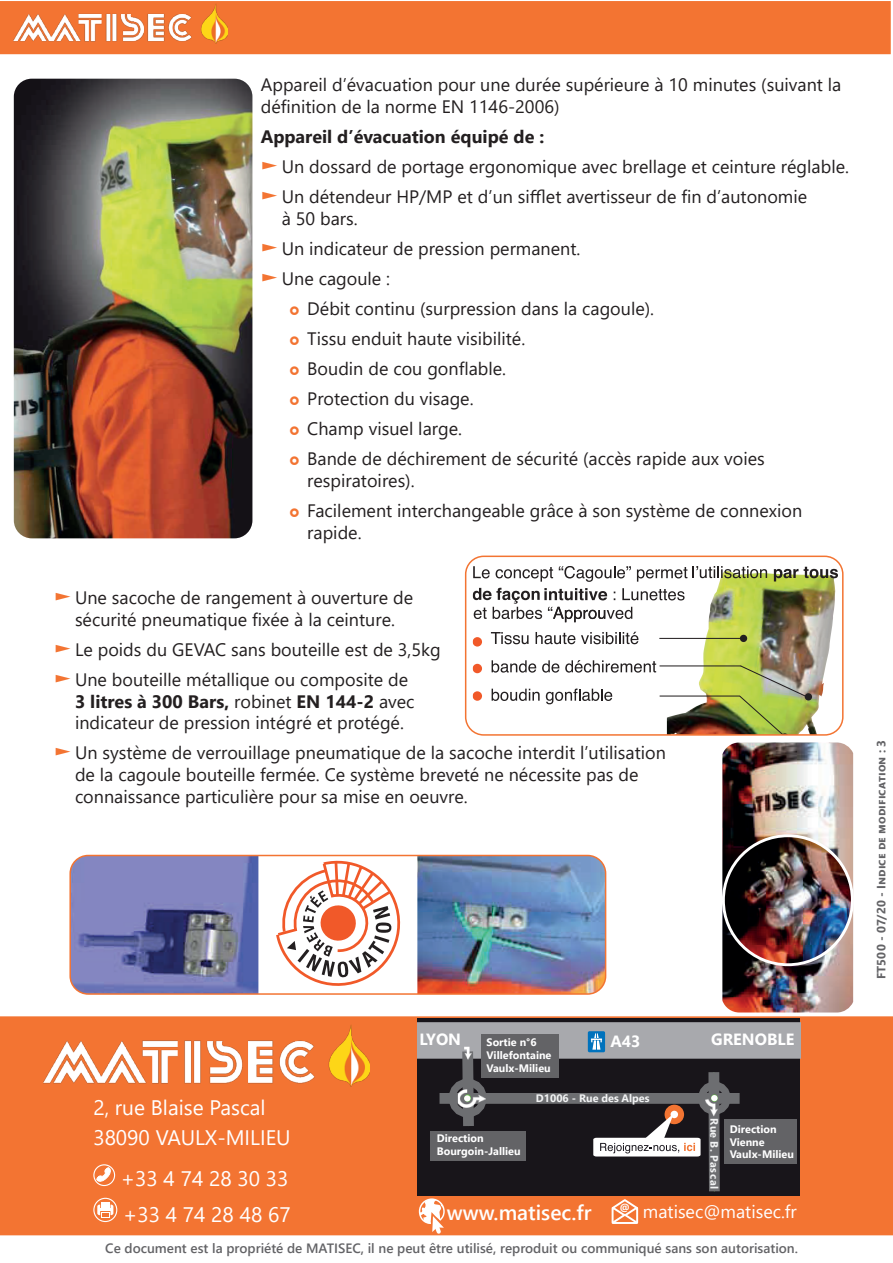
<style>
.page{position:relative;width:893px;height:1263px;background:#fff}
.page>*{position:absolute;margin:0;border:0;box-sizing:border-box;transform-origin:0 0}
.t1{font:21px/29.5px "Segoe UI";color:#fff}
.t2{font:600 21px "Segoe UI";color:#fff}
.t3{font:18px/30.2px "Segoe UI";color:#231f20}
.t4{font:18px "Segoe UI";color:#fff}
.t5{font:700 16.2px "Segoe UI";color:#fff}
.t6{font:600 13.5px "Segoe UI";color:#636366}
.t7{font:700 12px "Segoe UI";letter-spacing:.01em;color:#636366}
.t8{font:700 10.8px/13px "Segoe UI";color:#fff}
.t9{font:700 10.8px "Segoe UI";color:#f2f3f4}
.t10{font:700 10.2px "Segoe UI";color:#fff}
.s1{font-weight:700}
.s2{font-size:21px;color:#f37432}
</style>
<div class="page">
<div style="left:0;top:1px;width:891px;height:53px;background:#f37432"></div>
<img style="left:14px;top:4px;width:214px;height:40px">
<div style="left:1px;top:1017px;width:891px;height:217px;background:#f37432"></div>
<div style="left:0;top:1016px;width:893px;height:219px;border:2px solid #f37432"></div>
<img style="left:43px;top:1025px;width:327px;height:61px">
<div style="left:418px;top:1019px;width:382px;height:177px;background:#18151a"></div>
<div style="left:439px;top:1093px;width:301px;height:11px;background:#6d6e71"></div>
<div style="left:418px;top:1022px;width:382px;height:37px;background:#a8a9ad"></div>
<div style="left:449px;top:1079px;width:38px;height:38px;border:31px solid #6d6e71;border-radius:50%"></div>
<svg style="left:457px;top:1061px;width:22px;height:65px"></svg>
<div style="left:698px;top:1081px;width:33px;height:34px;border:26px solid #6d6e71;border-radius:50%"></div>
<img style="left:455px;top:1046px;width:26px;height:15px">
<img style="left:725px;top:1090px;width:4px;height:21px">
<div style="left:588px;top:1031px;width:17px;height:21px;background:#0072bc;border-radius:2px"></div>
<svg style="left:591px;top:1033px;width:11px;height:17px"></svg>
<img style="left:458px;top:1084px;width:28px;height:28px">
<div style="left:481px;top:1034px;width:77px;height:44px;background:#636366"></div>
<div style="left:430px;top:1131px;width:95px;height:30px;background:#636366"></div>
<div style="left:724px;top:1119px;width:73px;height:45px;background:#636366"></div>
<svg style="left:96px;top:1167px;width:15px;height:15px"></svg>
<div style="left:93px;top:1164px;width:22px;height:22px;border:1px solid #fff;border-radius:50%"></div>
<div style="left:93px;top:1198px;width:24px;height:24px;border:1px solid #fff;border-radius:50%"></div>
<div style="left:101px;top:1202px;width:9px;height:6px;background:#fff"></div>
<div style="left:101px;top:1212px;width:9px;height:6px;background:#fff"></div>
<svg style="left:97px;top:1204px;width:16px;height:13px"></svg>
<svg style="left:419px;top:1198px;width:26px;height:36px"></svg>
<svg style="left:593px;top:1072px;width:132px;height:152px"></svg>
<img style="left:14px;top:79px;width:238px;height:459px">
<img style="left:667px;top:571px;width:168px;height:163px">
<svg style="left:491px;top:632px;width:38px;height:12px"></svg>
<svg style="left:536px;top:632px;width:39px;height:12px"></svg>
<svg style="left:581px;top:632px;width:57px;height:12px"></svg>
<div style="left:473px;top:637px;width:9px;height:9px;background:#f15929;border-radius:50%"></div>
<div style="left:473px;top:664px;width:9px;height:9px;background:#f15929;border-radius:50%"></div>
<div style="left:473px;top:691px;width:9px;height:10px;background:#f15929;border-radius:50%"></div>
<div style="left:805px;top:693px;width:7px;height:7px;background:#231f20;border-radius:50%"></div>
<hr style="left:659px;top:638px;width:85px;height:1px;background:#231f20">
<img style="left:492px;top:660px;width:318px;height:73px">
<svg style="left:473px;top:566px;width:17px;height:12px"></svg>
<svg style="left:496px;top:567px;width:57px;height:15px"></svg>
<svg style="left:559px;top:566px;width:72px;height:16px"></svg>
<svg style="left:473px;top:588px;width:212px;height:34px"></svg>
<svg style="left:637px;top:566px;width:130px;height:16px"></svg>
<svg style="left:774px;top:569px;width:24px;height:12px"></svg>
<svg style="left:804px;top:567px;width:34px;height:11px"></svg>
<div style="left:740px;top:635px;width:7px;height:7px;background:#231f20;border-radius:50%"></div>
<div style="left:465px;top:556px;width:378px;height:180px;border:2px solid #f37432;border-radius:18px"></div>
<img style="left:722px;top:742px;width:131px;height:270px">
<img style="left:723px;top:836px;width:129px;height:129px">
<div style="left:722px;top:834px;width:132px;height:132px;border:3px solid #fff;border-radius:50%"></div>
<img style="left:417px;top:855px;width:189px;height:137px">
<img style="left:72px;top:855px;width:186px;height:137px">
<svg style="left:276px;top:860px;width:125px;height:126px"></svg>
<div style="left:69px;top:855px;width:537px;height:140px;border:2px solid #f37432;border-radius:18px"></div>
<p class="t3" style="left:261px;top:76px;width:582px;line-height:21.6px">Appareil d’évacuation pour une durée supérieure à 10 minutes (suivant la définition de la norme EN 1146-2006)</p>
<p class="t3" style="left:261px;top:123px;width:590px"><span class="s1">Appareil d’évacuation équipé de :<br></span><span class="s2">►</span> Un dossard de portage ergonomique avec brellage et ceinture réglable. <span class="s2">►</span> Un détendeur HP/MP et d’un sifflet avertisseur de fin d’autonomie</p>
<p class="t3" style="left:261px;top:205px;width:321px;text-indent:21px">à 50 bars.<br><span class="s2">►</span> Un indicateur de pression permanent. <span class="s2">►</span> Une cagoule :</p>
<p class="t3" style="left:307px;top:292px;width:459px">Débit continu (surpression dans la cagoule).<br>Tissu enduit haute visibilité.<br>Boudin de cou gonflable.<br>Protection du visage.<br>Champ visuel large.<br>Bande de déchirement de sécurité (accès rapide aux voies</p>
<p class="t3" style="left:307px;top:464px;width:496px">respiratoires).<br>Facilement interchangeable grâce à son système de connexion</p>
<p class="t3" style="left:307px;top:519px;width:56px">rapide.</p>
<p class="t3" style="left:54px;top:589px;width:361px;line-height:21.6px;text-align:center"><span class="s2">►</span> Une sacoche de rangement à ouverture de sécurité pneumatique fixée à la ceinture.</p>
<p class="t3" style="left:54px;top:636px;width:388px"><span class="s2">►</span> Le poids du GEVAC sans bouteille est de 3,5kg <span class="s2">►</span> Une bouteille métallique ou composite de</p>
<p class="t3" style="left:75px;top:692px;width:341px;line-height:21.6px"><span class="s1">3 litres à 300 Bars,</span> robinet <span class="s1">EN 144-2</span> avec indicateur de pression intégré et protégé.</p>
<p class="t3" style="left:75px;top:744px;width:592px;line-height:21.6px;text-indent:-21px"><span class="s2">►</span> Un système de verrouillage pneumatique de la sacoche interdit l’utilisation de la cagoule bouteille fermée. Ce système breveté ne nécessite pas de connaissance particulière pour sa mise en oeuvre.</p>
<p class="t5" style="left:419px;top:1033px;width:43px">LYON</p>
<p class="t8" style="left:487px;top:1037px;width:66px">Sortie n°6<br>Villefontaine<br>Vaulx-Milieu</p>
<p class="t5" style="left:610px;top:1035px;width:32px">A43</p>
<p class="t5" style="left:711px;top:1033px;width:85px">GRENOBLE</p>
<p class="t1" style="left:93px;top:1095px;width:199px">2, rue Blaise Pascal<br>38090 VAULX-MILIEU</p>
<p class="t1" style="left:121px;top:1162px;width:171px;line-height:36px">+33 4 74 28 30 33 +33 4 74 28 48 67</p>
<p class="t9" style="left:536px;top:1094px;width:115px">D1006 - Rue des Alpes</p>
<p class="t9" style="left:718px;top:1118px;width:73px;rotate:90deg">R u Be P. l acsa</p>
<p class="t8" style="left:437px;top:1133px;width:85px">Direction<br>Bourgoin-Jallieu</p>
<p class="t8" style="left:730px;top:1123px;width:66px">Direction<br>Vienne<br>Vaulx-Milieu</p>
<p class="t2" style="left:447px;top:1204px;width:146px">www.matisec.fr</p>
<p class="t4" style="left:643px;top:1204px;width:155px">matisec@matisec.fr</p>
<p class="t10" style="left:620px;top:1204px;width:11px">@</p>
<p class="t6" style="left:105px;top:1242px;width:694px">Ce document est la propriété de MATISEC, il ne peut être utilisé, reproduit ou communiqué sans son autorisation.</p>
<p class="t7" style="left:870px;top:979px;width:241px;rotate:-90deg">FT500 - 07/20 - Indice de modification : 3</p>
</div>
